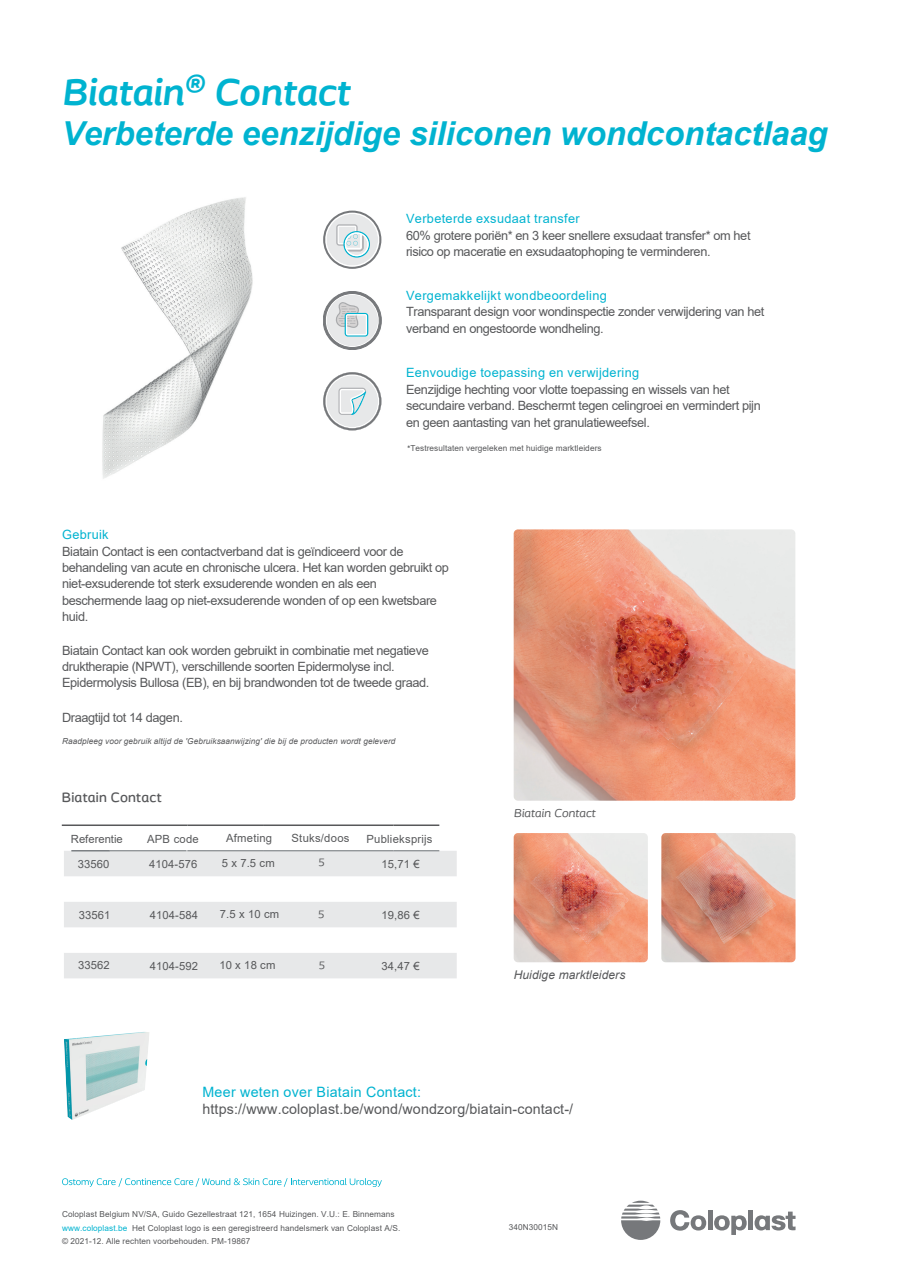
<style>
.page{position:relative;width:910px;height:1280px;background:#fff}
.page>*{position:absolute;margin:0;border:0;box-sizing:border-box;transform-origin:0 0}
.t1{font:italic 700 39px "Coloplast";letter-spacing:-.005em;color:#00b3d0}
.t2{font:italic 700 33px "Arial";letter-spacing:-.005em;color:#00b3d0}
.t3{font:14.25px "Arial";letter-spacing:.01em;color:#57585a}
.t4{font:14.25px "Arial";letter-spacing:.02em;color:#00b3d0}
.t5{font:500 14.25px "Coloplast";letter-spacing:.02em;color:#57585a}
.t6{font:12.75px/16.4px "Arial";letter-spacing:-.03em;color:#57585a}
.t7{font:12.75px "Arial";letter-spacing:.025em;color:#00b3d0}
.t8{font:italic 12px "Arial";letter-spacing:.01em;color:#57585a}
.t9{font:italic 12px "Coloplast";letter-spacing:.01em;color:#57585a}
.t10{font:11.25px "Arial";letter-spacing:.01em;color:#57585a}
.t11{font:11.25px "Coloplast";color:#57585a}
.t12{font:8.25px/13.2px "Arial";letter-spacing:.01em;color:#57585a}
.t13{font:italic 8.25px "Arial";letter-spacing:.01em;color:#57585a}
.t14{font:8.25px "Arial";letter-spacing:.01em;color:#58595b}
.s1{font-family:"Coloplast"}
.s2{color:#00b3d0}
</style>
<div class="page">
<svg style="left:62px;top:1178px;width:320px;height:8px"></svg>
<svg style="left:670px;top:1210px;width:36px;height:20px"></svg>
<div style="left:707px;top:1210px;width:5px;height:20px;background:#76787b"></div>
<hr style="left:748px;top:1210px;width:4px;height:20px;background:#76787b">
<svg style="left:714px;top:1215px;width:32px;height:19px"></svg>
<svg style="left:754px;top:1211px;width:41px;height:19px"></svg>
<svg style="left:621px;top:1200px;width:39px;height:39px"></svg>
<img style="left:102px;top:197px;width:151px;height:282px">
<svg style="left:323px;top:372px;width:58px;height:58px"></svg>
<svg style="left:323px;top:210px;width:58px;height:59px"></svg>
<svg style="left:323px;top:291px;width:58px;height:59px"></svg>
<img style="left:513px;top:529px;width:282px;height:271px">
<img style="left:513px;top:833px;width:134px;height:129px">
<img style="left:661px;top:833px;width:134px;height:129px">
<svg style="left:64px;top:850px;width:392px;height:128px;fill:#e7e8e9"></svg>
<hr style="left:187px;top:850px;width:77px;height:1px;background:#6d7276">
<hr style="left:264px;top:850px;width:129px;height:1px;background:#6d7276">
<hr style="left:393px;top:850px;width:46px;height:1px;background:#6d7276">
<hr style="left:62px;top:824px;width:125px;height:2px;background:#57585a">
<hr style="left:187px;top:824px;width:77px;height:2px;background:#57585a">
<hr style="left:264px;top:824px;width:129px;height:2px;background:#57585a">
<hr style="left:393px;top:824px;width:46px;height:2px;background:#57585a">
<img style="left:64px;top:1032px;width:85px;height:87px">
<hr style="left:110px;top:850px;width:76px;height:1px;background:#6d7276">
<hr style="left:71px;top:850px;width:39px;height:1px;background:#6d7276">
<h1 class="t1" style="left:62px;top:68px;width:289px">Biatain® Contact</h1>
<h2 class="t2" style="left:62px;top:112px;width:767px">Verbeterde eenzijdige siliconen wondcontactlaag</h2>
<p class="t7" style="left:406px;top:210px;width:175px">Verbeterde exsudaat transfer</p>
<p class="t6" style="left:406px;top:227px;width:346px">60% grotere poriën* en 3 keer snellere exsudaat transfer* om het risico op maceratie en exsudaatophoping te verminderen.</p>
<p class="t7" style="left:406px;top:287px;width:202px">Vergemakkelijkt wondbeoordeling</p>
<p class="t6" style="left:406px;top:304px;width:360px">Transparant design voor wondinspectie zonder verwijdering van het verband en ongestoorde wondheling.</p>
<p class="t7" style="left:406px;top:363px;width:235px">Eenvoudige toepassing en verwijdering</p>
<p class="t6" style="left:406px;top:380px;width:356px;line-height:16.8px">Eenzijdige hechting voor vlotte toepassing en wissels van het secundaire verband. Beschermt tegen celingroei en vermindert pijn en geen aantasting van het granulatieweefsel.</p>
<p class="t12" style="left:407px;top:441px;width:196px"><span class="s1">*</span>Testresultaten vergeleken met huidige marktleiders</p>
<p class="t7" style="left:62px;top:526px;width:48px">Gebruik</p>
<p class="t6" style="left:62px;top:543px;width:388px">Biatain Contact is een contactverband dat is geïndiceerd voor de behandeling van acute en chronische ulcera. Het kan worden gebruikt op niet-exsuderende tot sterk exsuderende wonden en als een beschermende laag op niet-exsuderende wonden of op een kwetsbare huid.</p>
<p class="t6" style="left:62px;top:642px;width:369px">Biatain Contact kan ook worden gebruikt in combinatie met negatieve druktherapie (NPWT), verschillende soorten Epidermolyse incl.<br>Epidermolysis Bullosa (EB), en bij brandwonden tot de tweede graad.</p>
<p class="t6" style="left:62px;top:708px;width:122px">Draagtijd tot 14 dagen.</p>
<p class="t13" style="left:62px;top:735px;width:335px">Raadpleeg voor gebruik altijd de 'Gebruiksaanwijzing' die bij de producten wordt geleverd</p>
<p class="t5" style="left:62px;top:788px;width:101px">Biatain Contact</p>
<p class="t10" style="left:71px;top:831px;width:53px">Referentie</p>
<p class="t10" style="left:226px;top:830px;width:48px">Afmeting</p>
<p class="t10" style="left:291px;top:830px;width:59px">Stuks/doos</p>
<p class="t10" style="left:78px;top:855px;width:33px">33560</p>
<p class="t10" style="left:222px;top:855px;width:54px">5 x 7.5 cm</p>
<p class="t11" style="left:318px;top:855px;width:8px">5</p>
<p class="t10" style="left:147px;top:831px;width:53px">APB code</p>
<p class="t10" style="left:149px;top:856px;width:50px">4104-576</p>
<p class="t10" style="left:366px;top:831px;width:68px">Publieksprijs</p>
<p class="t10" style="left:381px;top:856px;width:40px">15,71 €</p>
<p class="t10" style="left:79px;top:906px;width:33px">33561</p>
<p class="t10" style="left:220px;top:906px;width:61px">7.5 x 10 cm</p>
<p class="t11" style="left:318px;top:907px;width:8px">5</p>
<p class="t10" style="left:150px;top:907px;width:50px">4104-584</p>
<p class="t10" style="left:381px;top:907px;width:40px">19,86 €</p>
<p class="t10" style="left:78px;top:957px;width:33px">33562</p>
<p class="t10" style="left:219px;top:957px;width:58px">10 x 18 cm</p>
<p class="t11" style="left:319px;top:958px;width:8px">5</p>
<p class="t10" style="left:150px;top:958px;width:50px">4104-592</p>
<p class="t10" style="left:381px;top:958px;width:40px">34,47 €</p>
<p class="t9" style="left:513px;top:805px;width:83px">Biatain Contact</p>
<p class="t8" style="left:513px;top:966px;width:113px">Huidige marktleiders</p>
<p class="t4" style="left:202px;top:1081px;width:220px">Meer weten over Biatain Contact:</p>
<p class="t3" style="left:202px;top:1098px;width:372px">https://www.coloplast.be/wond/wondzorg/biatain-contact-/</p>
<p class="t12" style="left:62px;top:1207px;width:340px">Coloplast Belgium NV/SA, Guido Gezellestraat 121, 1654 Huizingen. V.U.: E. Binnemans <span class="s2">www.coloplast.be</span> Het Coloplast logo is een geregistreerd handelsmerk van Coloplast A/S. © 2021-12. Alle rechten voorbehouden. PM-19867</p>
<p class="t14" style="left:508px;top:1221px;width:51px">340N30015N</p>
</div>
